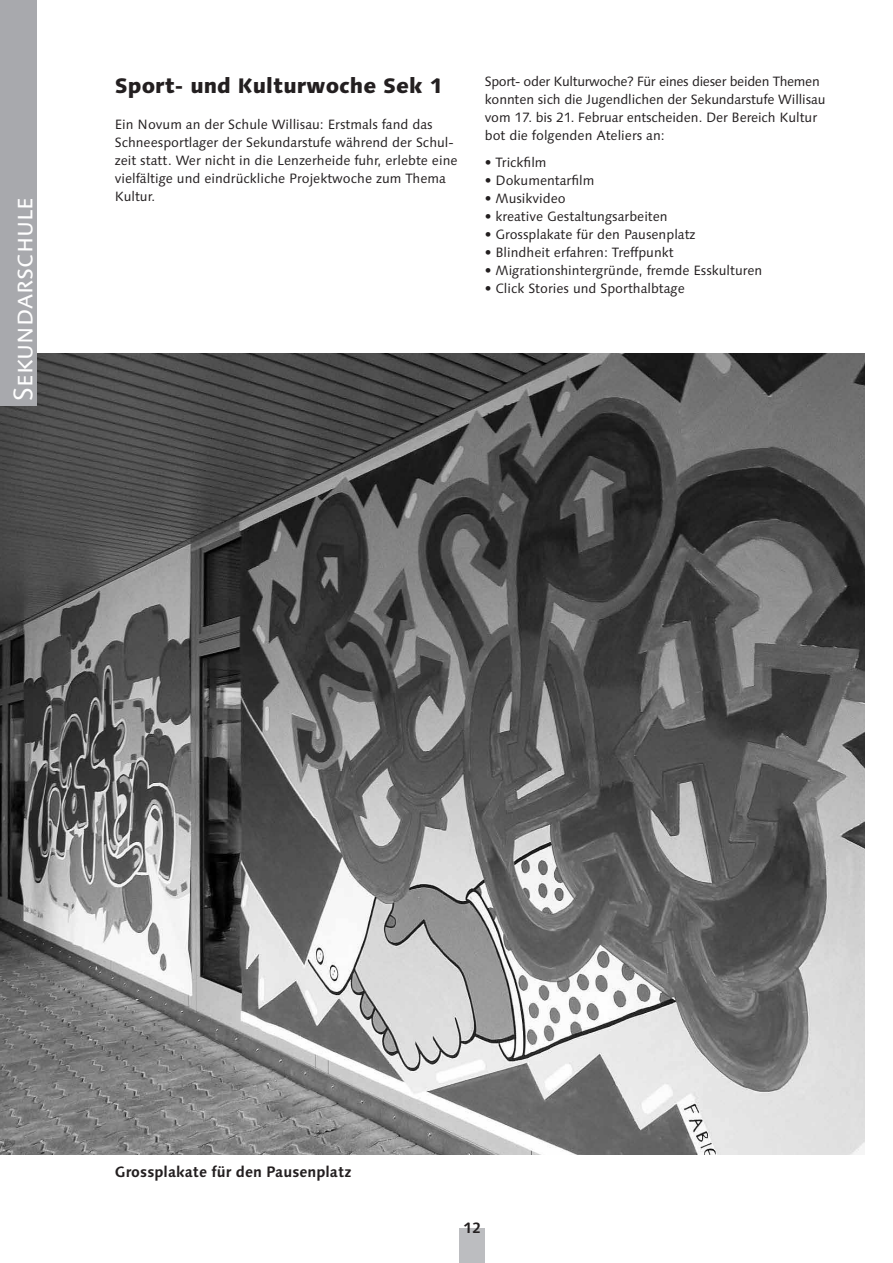
<style>
.page{position:relative;width:893px;height:1263px;background:#fff}
.page>*{position:absolute;margin:0;border:0;box-sizing:border-box;transform-origin:0 0}
.t1{font:27px "Linotype Syntax SC";color:#fff}
.t2{font:800 21px "Linotype Syntax";color:#231f20}
.t3{font:700 15px "Linotype Syntax";color:#231f20}
.t4{font:13.5px/18px "Linotype Syntax";color:#231f20}
</style>
<div class="page">
<div style="left:459px;top:1228px;width:26px;height:35px;background:#bcbdc0"></div>
<img style="left:0;top:354px;width:864px;height:800px">
<div style="left:0;top:0;width:37px;height:405px;background:#a8a9ad"></div>
<h1 class="t1" style="left:7px;top:401px;width:205px;rotate:-90deg">Sekundarschule</h1>
<h2 class="t2" style="left:115px;top:73px;width:330px">Sport- und Kulturwoche Sek 1</h2>
<p class="t4" style="left:115px;top:116px;width:344px">Ein Novum an der Schule Willisau: Erstmals fand das Schneesportlager der Sekundarstufe während der Schul&shy;zeit statt. Wer nicht in die Lenzerheide fuhr, erlebte eine vielfältige und eindrückliche Projektwoche zum Thema Kultur.</p>
<p class="t4" style="left:485px;top:73px;width:342px">Sport- oder Kulturwoche? Für eines dieser beiden Themen konnten sich die Jugendlichen der Sekundarstufe Willisau vom 17. bis 21. Februar entscheiden. Der Bereich Kultur bot die folgenden Ateliers an:</p>
<p class="t4" style="left:485px;top:154px;width:63px">• Trickfilm</p>
<p class="t4" style="left:485px;top:172px;width:111px">• Dokumentarfilm</p>
<p class="t4" style="left:485px;top:190px;width:82px">• Musikvideo</p>
<p class="t4" style="left:485px;top:208px;width:184px">• kreative Gestaltungsarbeiten</p>
<p class="t4" style="left:485px;top:226px;width:212px">• Grossplakate für den Pausenplatz</p>
<p class="t4" style="left:485px;top:244px;width:190px">• Blindheit erfahren: Treffpunkt</p>
<p class="t4" style="left:485px;top:262px;width:279px">• Migrationshintergründe, fremde Esskulturen</p>
<p class="t4" style="left:485px;top:280px;width:202px">• Click Stories und Sporthalbtage</p>
<p class="t3" style="left:115px;top:1162px;width:238px">Grossplakate für den Pausenplatz</p>
<p class="t3" style="left:463px;top:1219px;width:19px">12</p>
</div>
